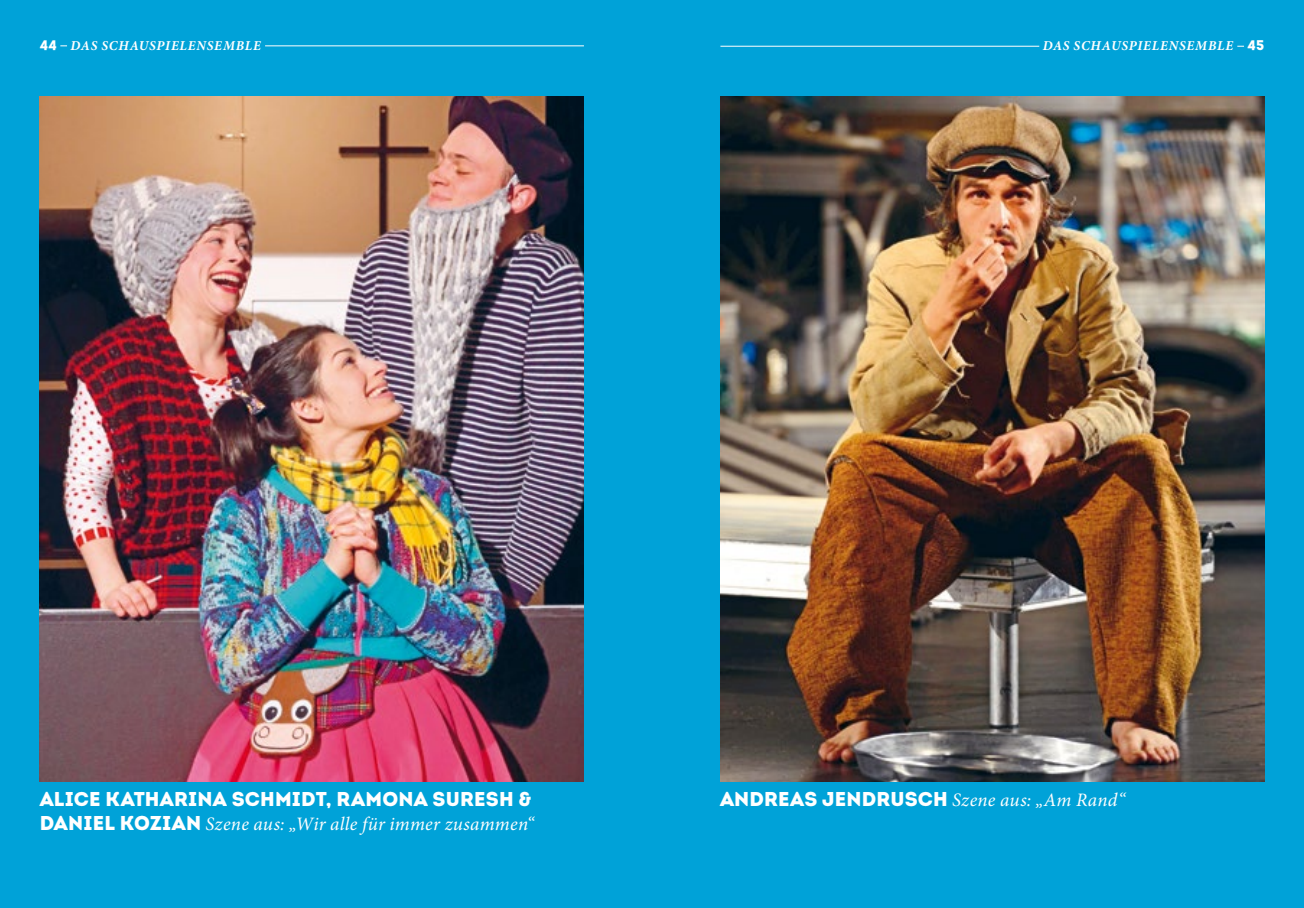
<style>
.page{position:relative;width:1304px;height:908px;background:#fff}
.page>*{position:absolute;margin:0;border:0;box-sizing:border-box;transform-origin:0 0}
.t1{font:900 20px "Intro";letter-spacing:.01em;color:#fff}
.t2{font:italic 19px "Minion Pro";letter-spacing:.015em;color:#fff}
.t3{font:italic 700 13.6px "Minion Pro";letter-spacing:.06em;color:#fff}
.s1{font-family:"Intro";font-weight:900;font-style:normal;font-size:14px}
.s2{font-family:"Intro";font-weight:900;font-style:normal;font-size:20px}
</style>
<div class="page">
<div style="left:0;top:0;width:1304px;height:907px;background:#00a2d8"></div>
<hr style="left:265px;top:45px;width:319px;height:1px;background:#fff">
<hr style="left:720px;top:46px;width:319px;height:1px;background:#fff">
<img style="left:40px;top:97px;width:544px;height:684px">
<img style="left:720px;top:97px;width:544px;height:684px">
<p class="t3" style="left:40px;top:36px;width:223px"><span class="s1">44</span> DAS SCHAUSPIELENSEMBLE</p>
<p class="t3" style="left:1043px;top:36px;width:223px">DAS SCHAUSPIELENSEMBLE <span class="s1">45</span></p>
<p class="t1" style="left:40px;top:785px;width:493px">ALICE KATHARINA SCHMIDT, RAMONA SURESH &amp;</p>
<p class="t2" style="left:40px;top:810px;width:496px"><span class="s2">DANIEL KOZIAN</span> Szene aus: „Wir alle für immer zusammen“</p>
<p class="t2" style="left:720px;top:786px;width:407px"><span class="s2">ANDREAS JENDRUSCH</span> Szene aus: „Am Rand“</p>
</div>
